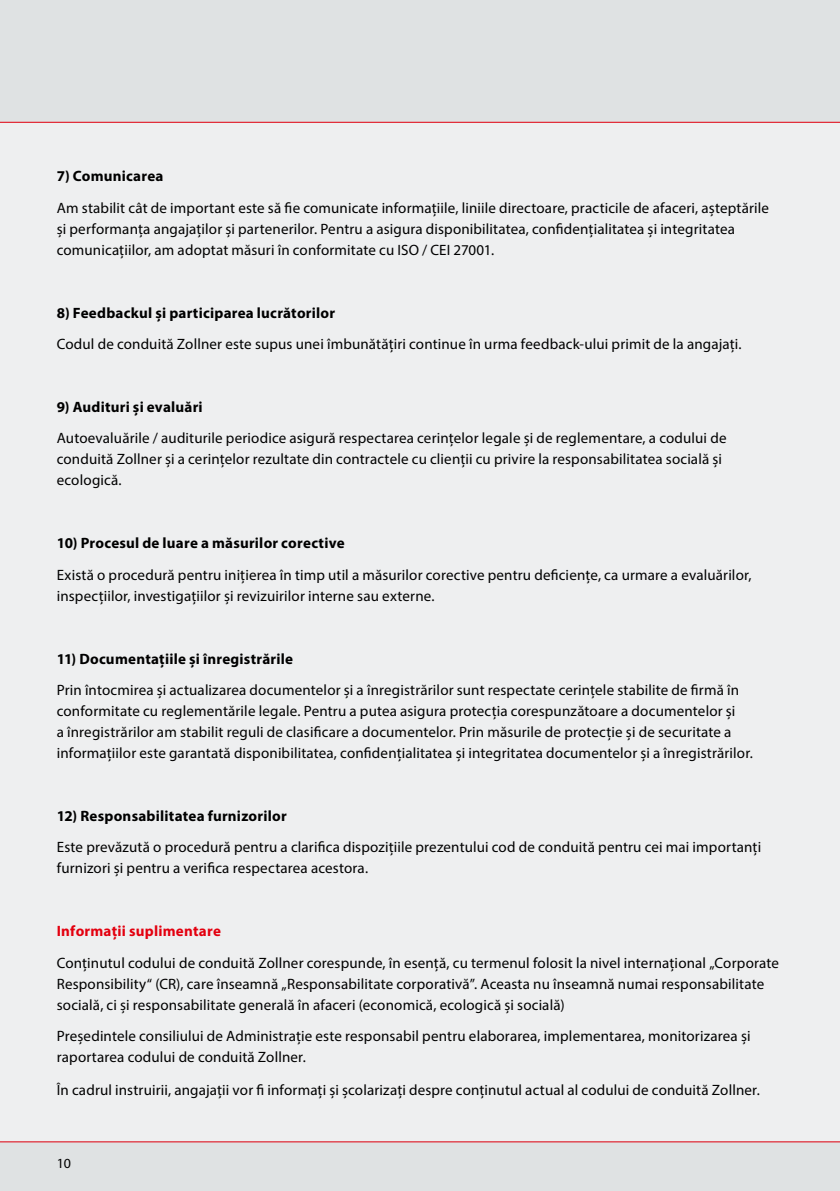
<style>
.page{position:relative;width:840px;height:1191px;background:#fff}
.page>*{position:absolute;margin:0;border:0;box-sizing:border-box;transform-origin:0 0}
.t1{font:15px/21px "Myriad Pro";letter-spacing:.01em;color:#000}
.t2{font:700 15px "Myriad Pro";letter-spacing:.015em;color:#000}
.t3{font:700 15px "Myriad Pro";letter-spacing:.015em;color:#e3000f}
.t4{font:14px "Myriad Pro";color:#000}
</style>
<div class="page">
<div style="left:0;top:0;width:839px;height:1191px;background:#eeeff0"></div>
<div style="left:0;top:1141px;width:839px;height:50px;background:#dfe2e3"></div>
<div style="left:0;top:0;width:839px;height:122px;background:#dfe2e3"></div>
<hr style="left:0;top:122px;width:839px;height:1px;background:#e3000f">
<hr style="left:0;top:1141px;width:839px;height:1px;background:#e3000f">
<p class="t2" style="left:57px;top:166px;width:108px">7) Comunicarea</p>
<p class="t1" style="left:57px;top:197px;width:713px">Am stabilit cât de important este să fie comunicate informațiile, liniile directoare, practicile de afaceri, așteptările și performanța angajaților și partenerilor. Pentru a asigura disponibilitatea, confidențialitatea și integritatea comunicațiilor, am adoptat măsuri în conformitate cu ISO / CEI 27001.</p>
<p class="t2" style="left:57px;top:303px;width:280px">8) Feedbackul și participarea lucrătorilor</p>
<p class="t1" style="left:57px;top:333px;width:686px">Codul de conduită Zollner este supus unei îmbunătățiri continue în urma feedback-ului primit de la angajați.</p>
<p class="t2" style="left:57px;top:397px;width:147px">9) Audituri și evaluări</p>
<p class="t1" style="left:57px;top:428px;width:671px">Autoevaluările / auditurile periodice asigură respectarea cerințelor legale și de reglementare, a codului de conduită Zollner și a cerințelor rezultate din contractele cu clienții cu privire la responsabilitatea socială și ecologică.</p>
<p class="t2" style="left:57px;top:533px;width:289px">10) Procesul de luare a măsurilor corective</p>
<p class="t1" style="left:57px;top:564px;width:696px">Există o procedură pentru inițierea în timp util a măsurilor corective pentru deficiențe, ca urmare a evaluărilor, inspecțiilor, investigațiilor și revizuirilor interne sau externe.</p>
<p class="t2" style="left:57px;top:649px;width:238px">11) Documentațiile și înregistrările</p>
<p class="t1" style="left:57px;top:679px;width:697px">Prin întocmirea și actualizarea documentelor și a înregistrărilor sunt respectate cerințele stabilite de firmă în conformitate cu reglementările legale. Pentru a putea asigura protecția corespunzătoare a documentelor și<br>a înregistrărilor am stabilit reguli de clasificare a documentelor. Prin măsurile de protecție și de securitate a informațiilor este garantată disponibilitatea, confidențialitatea și integritatea documentelor și a înregistrărilor.</p>
<p class="t2" style="left:57px;top:806px;width:231px">12) Responsabilitatea furnizorilor</p>
<p class="t1" style="left:57px;top:836px;width:705px">Este prevăzută o procedură pentru a clarifica dispozițiile prezentului cod de conduită pentru cei mai importanți furnizori și pentru a verifica respectarea acestora.</p>
<p class="t3" style="left:57px;top:921px;width:166px">Informații suplimentare</p>
<p class="t1" style="left:57px;top:952px;width:723px">Conținutul codului de conduită Zollner corespunde, în esență, cu termenul folosit la nivel internațional „Corporate<br>Responsibility“ (CR), care înseamnă „Responsabilitate corporativă”. Aceasta nu înseamnă numai responsabilitate socială, ci și responsabilitate generală în afaceri (economică, ecologică și socială)</p>
<p class="t1" style="left:57px;top:1025px;width:695px">Președintele consiliului de Administrație este responsabil pentru elaborarea, implementarea, monitorizarea și raportarea codului de conduită Zollner.</p>
<p class="t1" style="left:57px;top:1078px;width:704px">În cadrul instruirii, angajații vor fi informați și școlarizați despre conținutul actual al codului de conduită Zollner.</p>
<p class="t4" style="left:57px;top:1155px;width:16px">10</p>
</div>
